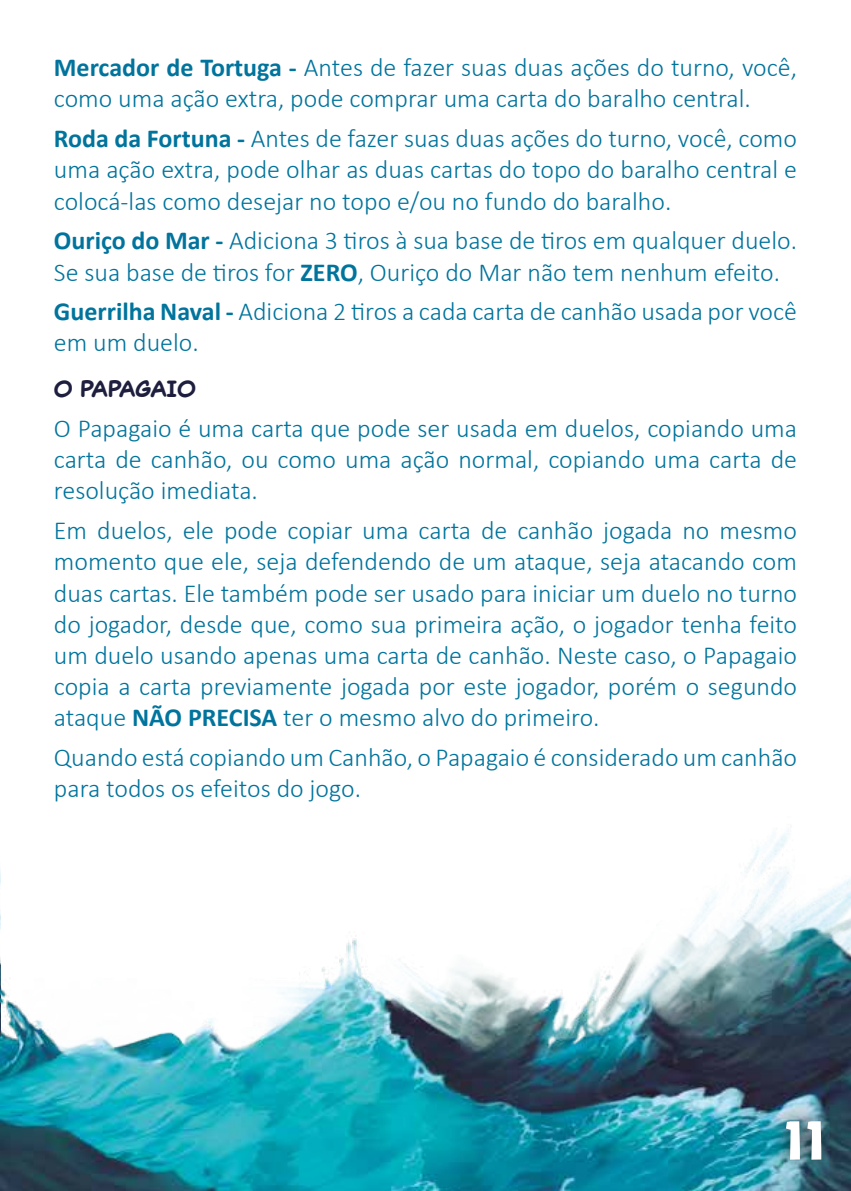
<style>
.page{position:relative;width:851px;height:1191px;background:#fff}
.page>*{position:absolute;margin:0;border:0;box-sizing:border-box;transform-origin:0 0}
.t1{font:52px "Armageda Wide";color:#fff}
.t2{font:300 26px/31.2px "Calibri";color:#00749d}
.t3{font:700 22px "Captain Comic Pro";color:#1e1e3f}
.s1{font-weight:700}
</style>
<div class="page">
<img style="left:0;top:833px;width:850px;height:358px">
<img style="left:768px;top:1102px;width:72px;height:75px">
<p class="t2" style="left:54px;top:52px;width:744px"><span class="s1">Mercador de Tortuga -</span> Antes de fazer suas duas ações do turno, você, como uma ação extra, pode comprar uma carta do baralho central.</p>
<p class="t2" style="left:54px;top:123px;width:744px;text-align:justify"><span class="s1">Roda da Fortuna -</span> Antes de fazer suas duas ações do turno, você, como uma ação extra, pode olhar as duas cartas do topo do baralho central e colocá-las como desejar no topo e/ou no fundo do baralho.</p>
<p class="t2" style="left:54px;top:225px;width:744px"><span class="s1">Ouriço do Mar -</span> Adiciona 3 tiros à sua base de tiros em qualquer duelo.<br>Se sua base de tiros for <span class="s1">ZERO</span>, Ouriço do Mar não tem nenhum efeito.</p>
<p class="t2" style="left:54px;top:296px;width:744px"><span class="s1">Guerrilha Naval -</span> Adiciona 2 tiros a cada carta de canhão usada por você em um duelo.</p>
<p class="t3" style="left:54px;top:372px;width:143px">O PAPAGAIO</p>
<p class="t2" style="left:54px;top:412px;width:744px;text-align:justify">O Papagaio é uma carta que pode ser usada em duelos, copiando uma carta de canhão, ou como uma ação normal, copiando uma carta de resolução imediata.</p>
<p class="t2" style="left:54px;top:514px;width:744px;text-align:justify">Em duelos, ele pode copiar uma carta de canhão jogada no mesmo momento que ele, seja defendendo de um ataque, seja atacando com duas cartas. Ele também pode ser usado para iniciar um duelo no turno do jogador, desde que, como sua primeira ação, o jogador tenha feito um duelo usando apenas uma carta de canhão. Neste caso, o Papagaio copia a carta previamente jogada por este jogador, porém o segundo ataque <span class="s1">NÃO PRECISA</span> ter o mesmo alvo do primeiro.</p>
<p class="t2" style="left:54px;top:741px;width:744px">Quando está copiando um Canhão, o Papagaio é considerado um canhão para todos os efeitos do jogo.</p>
<h1 class="t1" style="left:784px;top:1111px;width:40px">11</h1>
</div>
